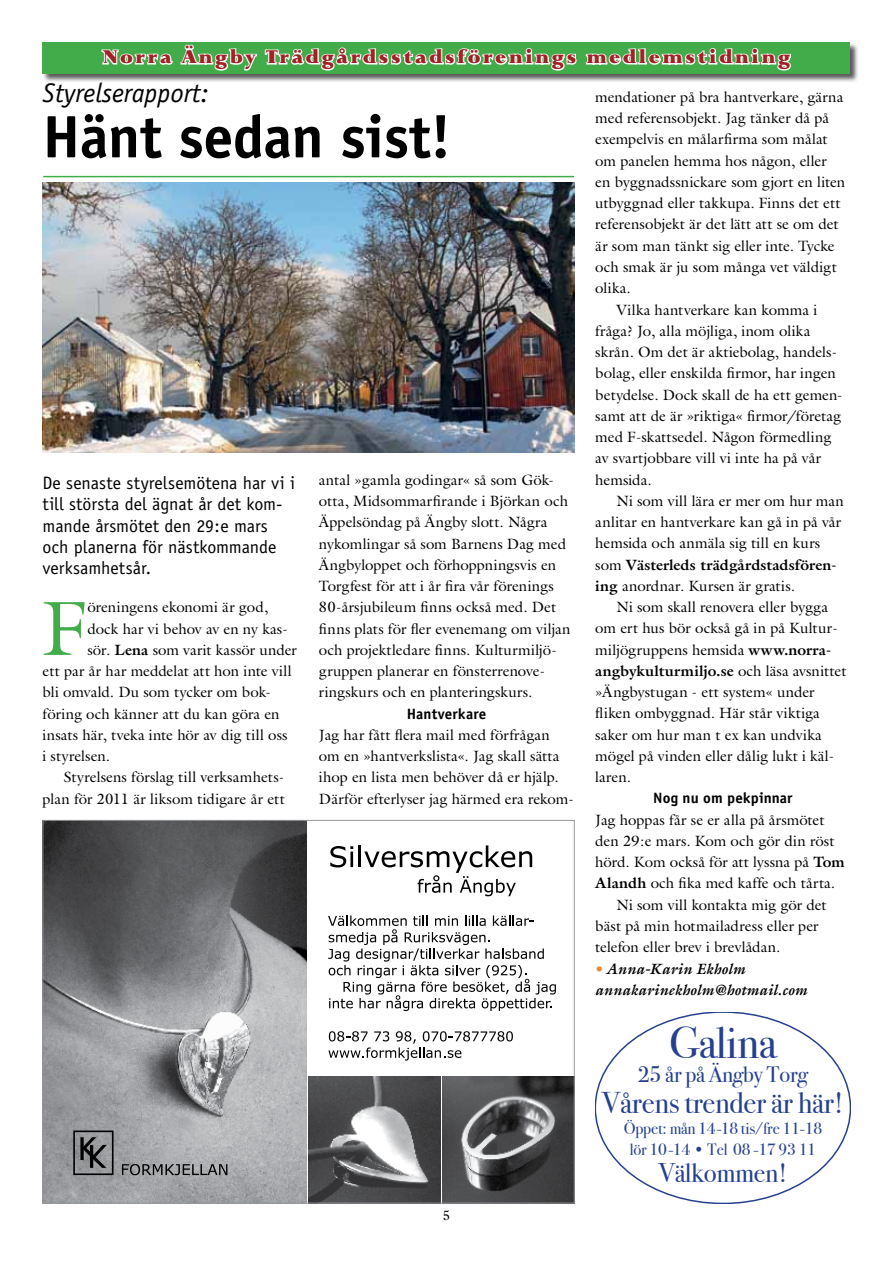
<style>
.page{position:relative;width:893px;height:1263px;background:#fff}
.page>*{position:absolute;margin:0;border:0;box-sizing:border-box;transform-origin:0 0}
.t1{font:77.55px "Galliard";color:#43ac4a}
.t2{font:700 60px "Officina Sans";letter-spacing:-.01em;color:#000}
.t3{font:45px "Bodoni Svty Two ITCTT Book";letter-spacing:-.01em;color:#25408f}
.t4{font:30px "Bodoni Svty Two ITCTT Book";letter-spacing:-.01em;color:#25408f}
.t5{font:italic 27px "Officina Sans";color:#000}
.t6{font:27px "Bodoni Svty Two ITCTT Book";letter-spacing:-.01em;color:#25408f}
.t7{font:22.5px "Bodoni Svty Two ITCTT Book";letter-spacing:-.01em;color:#25408f}
.t8{font:900 21px "Lapidary 333 BT";letter-spacing:.11em;color:#a02225}
.t9{font:18px/21.3px "Officina Sans";letter-spacing:-.005em;color:#000}
.t10{font:16.5px/21px "Bodoni Svty Two ITCTT Book";letter-spacing:-.01em;color:#25408f;text-align:center}
.t11{font:15px/21.3px "Galliard";color:#000}
.t12{font:700 15px "Galliard";letter-spacing:.005em;color:#000}
.t13{font:italic 700 15px/21.3px "Galliard";color:#000}
.t14{font:700 15px "Officina Sans";letter-spacing:.005em;color:#000}
.t15{font:13.5px "Galliard";color:#000}
.s1{font-weight:700}
.s2{font-weight:400}
.s3{color:#f5842b}
</style>
<div class="page">
<div style="left:42px;top:43px;width:817px;height:40px;background:#000;opacity:.65"></div>
<div style="left:43px;top:43px;width:807px;height:31px;background:#43ac4a"></div>
<svg style="left:101px;top:44px;width:156px;height:27px"></svg>
<svg style="left:264px;top:47px;width:527px;height:24px"></svg>
<hr style="left:43px;top:176px;width:531px;height:1px;background:#43ac4a">
<img style="left:309px;top:1076px;width:131px;height:125px">
<img style="left:442px;top:1076px;width:131px;height:125px">
<svg style="left:330px;top:846px;width:23px;height:21px"></svg>
<hr style="left:358px;top:845px;width:3px;height:22px;background:#000">
<svg style="left:364px;top:845px;width:168px;height:51px"></svg>
<svg style="left:328px;top:915px;width:228px;height:96px"></svg>
<svg style="left:328px;top:1031px;width:185px;height:29px"></svg>
<img style="left:45px;top:822px;width:262px;height:379px">
<svg style="left:122px;top:1164px;width:105px;height:11px"></svg>
<svg style="left:80px;top:1137px;width:27px;height:31px"></svg>
<div style="left:73px;top:1130px;width:41px;height:45px;border:2px solid #000"></div>
<img style="left:43px;top:183px;width:531px;height:269px">
<h3 class="t8" style="left:103px;top:45px;width:689px">Norra Ängby Trädgårdsstadsförenings medlemstidning</h3>
<h3 class="t5" style="left:43px;top:77px;width:168px">Styrelserapport:</h3>
<h2 class="t2" style="left:43px;top:99px;width:410px">Hänt sedan sist!</h2>
<p class="t9" style="left:43px;top:472px;width:254px">De senaste styrelsemötena har vi i till största del ägnat år det kom&shy;mande årsmötet den 29:e mars och planerna för nästkommande verksamhetsår.</p>
<h1 class="t1" style="left:43px;top:580px;width:46px">F</h1>
<p class="t11" style="left:87px;top:596px;width:182px">öreningens ekonomi är god,</p>
<p class="t11" style="left:87px;top:618px;width:202px">dock har vi behov av en ny kas-</p>
<p class="t11" style="left:87px;top:639px;width:211px">sör. <span class="s1">Lena</span> som varit kassör under</p>
<p class="t11" style="left:43px;top:660px;width:251px">ett par år har meddelat att hon inte vill</p>
<p class="t11" style="left:43px;top:681px;width:230px">bli omvald. Du som tycker om bok-</p>
<p class="t11" style="left:43px;top:703px;width:239px">föring och känner att du kan göra en</p>
<p class="t11" style="left:43px;top:724px;width:247px">insats här, tveka inte hör av dig till oss</p>
<p class="t11" style="left:43px;top:745px;width:69px">i styrelsen.</p>
<p class="t11" style="left:64px;top:766px;width:222px">Styrelsens förslag till verksamhets-</p>
<p class="t11" style="left:43px;top:788px;width:244px">plan för 2011 är liksom tidigare år ett</p>
<p class="t11" style="left:319px;top:469px;width:253px">antal »gamla godingar« så som Gök&shy;otta, Midsommarfirande i Björkan och Äppelsöndag på Ängby slott. Några nykomlingar så som Barnens Dag med Ängbyloppet och förhoppningsvis en Torgfest för att i år fira vår förenings 80-årsjubileum finns också med. Det finns plats för fler evenemang om viljan och projektledare finns. Kulturmiljö&shy;gruppen planerar en fönsterrenove&shy;ringskurs och en planteringskurs.</p>
<p class="t14" style="left:407px;top:704px;width:81px">Hantverkare</p>
<p class="t11" style="left:319px;top:724px;width:256px">Jag har fått flera mail med förfrågan om en »hantverkslista«. Jag skall sätta ihop en lista men behöver då er hjälp.<br>Därför efterlyser jag härmed era rekom-</p>
<p class="t15" style="left:443px;top:1207px;width:9px">5</p>
<p class="t11" style="left:595px;top:86px;width:250px">mendationer på bra hantverkare, gärna</p>
<p class="t11" style="left:595px;top:107px;width:235px">med referensobjekt. Jag tänker då på</p>
<p class="t11" style="left:595px;top:128px;width:234px">exempelvis en målarfirma som målat</p>
<p class="t11" style="left:595px;top:150px;width:233px">om panelen hemma hos någon, eller</p>
<p class="t11" style="left:595px;top:171px;width:251px">en byggnadssnickare som gjort en liten</p>
<p class="t11" style="left:595px;top:192px;width:247px">utbyggnad eller takkupa. Finns det ett</p>
<p class="t11" style="left:595px;top:214px;width:245px">referensobjekt är det lätt att se om det</p>
<p class="t11" style="left:595px;top:235px;width:241px">är som man tänkt sig eller inte. Tycke</p>
<p class="t11" style="left:595px;top:256px;width:243px">och smak är ju som många vet väldigt</p>
<p class="t11" style="left:595px;top:277px;width:37px">olika.</p>
<p class="t11" style="left:617px;top:299px;width:202px">Vilka hantverkare kan komma i</p>
<p class="t11" style="left:595px;top:320px;width:216px">fråga? Jo, alla möjliga, inom olika</p>
<p class="t11" style="left:595px;top:341px;width:243px">skrån. Om det är aktiebolag, handels-</p>
<p class="t11" style="left:595px;top:362px;width:242px">bolag, eller enskilda firmor, har ingen</p>
<p class="t11" style="left:595px;top:384px;width:249px">betydelse. Dock skall de ha ett gemen-</p>
<p class="t11" style="left:595px;top:405px;width:247px">samt att de är »riktiga« firmor/företag</p>
<p class="t11" style="left:595px;top:426px;width:238px">med F-skattsedel. Någon förmedling</p>
<p class="t11" style="left:595px;top:447px;width:227px">av svartjobbare vill vi inte ha på vår</p>
<p class="t11" style="left:595px;top:469px;width:58px">hemsida.</p>
<p class="t11" style="left:617px;top:490px;width:229px">Ni som vill lära er mer om hur man</p>
<p class="t11" style="left:595px;top:511px;width:247px">anlitar en hantverkare kan gå in på vår</p>
<p class="t11" style="left:595px;top:532px;width:227px">hemsida och anmäla sig till en kurs</p>
<p class="t12" style="left:595px;top:555px;width:243px"><span class="s2">som</span> Västerleds trädgårdstadsfören-</p>
<p class="t11" style="left:595px;top:575px;width:201px"><span class="s1">ing</span> anordnar. Kursen är gratis.</p>
<p class="t11" style="left:617px;top:596px;width:213px">Ni som skall renovera eller bygga</p>
<p class="t11" style="left:595px;top:617px;width:244px">om ert hus bör också gå in på Kultur-</p>
<p class="t11" style="left:595px;top:639px;width:238px">miljögruppens hemsida <span class="s1">www.norra-</span></p>
<p class="t12" style="left:595px;top:661px;width:253px">angbykulturmiljo.se <span class="s2">och läsa avsnittet</span></p>
<p class="t11" style="left:595px;top:681px;width:221px">»Ängbystugan - ett system« under</p>
<p class="t11" style="left:595px;top:702px;width:226px">fliken ombyggnad. Här står viktiga</p>
<p class="t11" style="left:595px;top:724px;width:228px">saker om hur man t ex kan undvika</p>
<p class="t11" style="left:595px;top:745px;width:240px">mögel på vinden eller dålig lukt i käl-</p>
<p class="t11" style="left:595px;top:766px;width:37px">laren.</p>
<p class="t14" style="left:653px;top:789px;width:141px">Nog nu om pekpinnar</p>
<p class="t11" style="left:595px;top:809px;width:231px">Jag hoppas får se er alla på årsmötet</p>
<p class="t11" style="left:595px;top:830px;width:241px">den 29:e mars. Kom och gör din röst</p>
<p class="t11" style="left:595px;top:851px;width:251px">hörd. Kom också för att lyssna på <span class="s1">Tom</span></p>
<p class="t11" style="left:595px;top:872px;width:241px"><span class="s1">Alandh</span> och fika med kaffe och tårta.</p>
<p class="t11" style="left:617px;top:894px;width:212px">Ni som vill kontakta mig gör det</p>
<p class="t11" style="left:595px;top:915px;width:225px">bäst på min hotmailadress eller per</p>
<p class="t11" style="left:595px;top:936px;width:186px">telefon eller brev i brevlådan.</p>
<p class="t13" style="left:595px;top:957px;width:214px"><span class="s3">•</span> Anna-Karin Ekholm annakarinekholm@hotmail.com</p>
<h3 class="t3" style="left:669px;top:1006px;width:109px">Galina</h3>
<h3 class="t7" style="left:638px;top:1056px;width:172px">25 år på Ängby Torg</h3>
<h3 class="t4" style="left:602px;top:1078px;width:244px">Vårens trender är här!</h3>
<p class="t10" style="left:624px;top:1116px;width:200px">Öppet: mån 14-18 tis/fre 11-18 lör 10-14 • Tel 08 -17 93 11</p>
<h3 class="t6" style="left:658px;top:1151px;width:131px">Välkommen!</h3>
</div>
